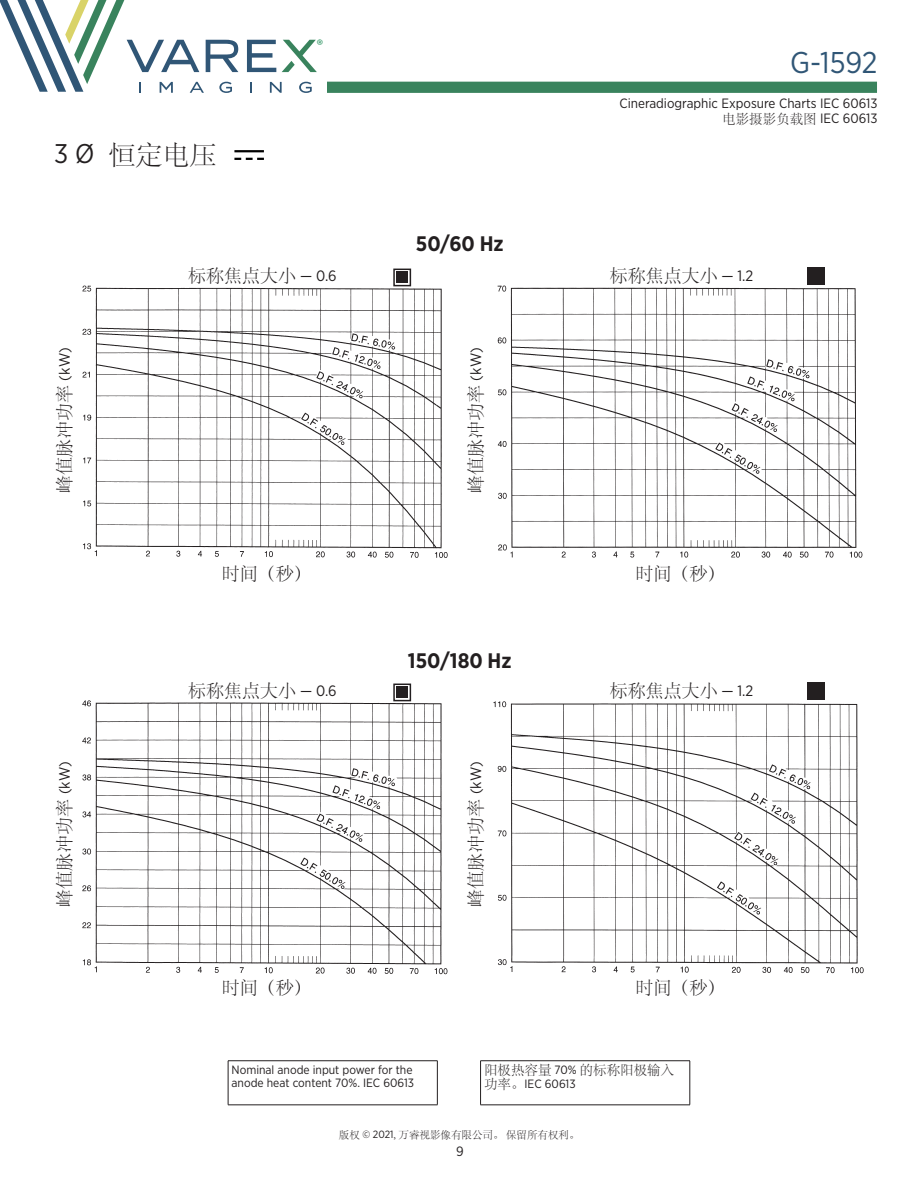
<style>
.page{position:relative;width:918px;height:1188px;background:#fff}
.page>*{position:absolute;margin:0;border:0;box-sizing:border-box;transform-origin:0 0}
.t1{font:30px "Gotham Narrow";color:#305676}
.t2{font:27px "ST Song";color:#231f20}
.t3{font:700 21px "Gotham Narrow";color:#231f20}
.t4{font:18px "ST Song";color:#231f20}
.t5{font:13.5px "Gotham Narrow";color:#231f20}
.t6{font:13.5px "ST Song";color:#231f20}
.t7{font:12.3px "Neutraface Text Book Alt";color:#0a8348}
.t8{font:12px/13.5px "Gotham Narrow";color:#231f20}
.t9{font:10.5px "ST Song";color:#231f20}
.s1{font-family:"ST Song"}
.s2{font-family:"Gotham Narrow"}
.s3{font-family:"Gotham Narrow";font-size:15px}
.s4{font-family:"Gotham Narrow";font-size:12px}
.s5{font-family:"ST Song";font-size:13.5px}
</style>
<div class="page">
<div style="left:327px;top:82px;width:550px;height:11px;background:#39835d"></div>
<svg style="left:0;top:0;width:317px;height:93px"></svg>
<img style="left:82px;top:271px;width:366px;height:287px">
<img style="left:497px;top:285px;width:366px;height:273px">
<img style="left:82px;top:687px;width:366px;height:288px">
<img style="left:493px;top:701px;width:371px;height:273px">
<div style="left:130px;top:269px;width:265px;height:17px;background:#fff"></div>
<div style="left:130px;top:684px;width:265px;height:18px;background:#fff"></div>
<div style="left:558px;top:269px;width:248px;height:17px;background:#fff"></div>
<div style="left:558px;top:684px;width:248px;height:18px;background:#fff"></div>
<hr style="left:234px;top:150px;width:30px;height:2px;background:#000">
<svg style="left:234px;top:158px;width:30px;height:2px"></svg>
<div style="left:807px;top:682px;width:18px;height:18px;background:#231f20"></div>
<div style="left:807px;top:267px;width:18px;height:18px;background:#231f20"></div>
<div style="left:394px;top:269px;width:16px;height:17px;background:#231f20"></div>
<div style="left:393px;top:269px;width:18px;height:17px;border:2px solid #231f20"></div>
<div style="left:394px;top:684px;width:16px;height:17px;background:#231f20"></div>
<div style="left:393px;top:684px;width:18px;height:17px;border:2px solid #231f20"></div>
<hr style="left:228px;top:1060px;width:210px;height:1px;background:#231f20">
<hr style="left:228px;top:1061px;width:1px;height:44px;background:#231f20">
<hr style="left:437px;top:1061px;width:1px;height:44px;background:#231f20">
<hr style="left:480px;top:1060px;width:210px;height:1px;background:#231f20">
<hr style="left:480px;top:1061px;width:1px;height:44px;background:#231f20">
<hr style="left:690px;top:1061px;width:1px;height:44px;background:#231f20">
<hr style="left:228px;top:1105px;width:210px;height:1px;background:#231f20">
<hr style="left:480px;top:1105px;width:210px;height:1px;background:#231f20">
<p class="t7" style="left:317px;top:36px;width:8px">®</p>
<h1 class="t1" style="left:790px;top:44px;width:89px">G-1592</h1>
<p class="t5" style="left:619px;top:95px;width:260px">Cineradiographic Exposure Charts IEC 60613</p>
<p class="t5" style="left:722px;top:110px;width:157px"><span class="s1">电影摄影负载图</span> IEC 60613</p>
<p class="t2" style="left:54px;top:136px;width:164px"><span class="s2">3 Ø</span> 恒定电压</p>
<p class="t3" style="left:416px;top:230px;width:89px">50/60 Hz</p>
<p class="t4" style="left:188px;top:263px;width:150px">标称焦点大小 <span class="s3">— 0.6</span></p>
<p class="t4" style="left:610px;top:263px;width:145px">标称焦点大小 <span class="s3">— 1.2</span></p>
<p class="t4" style="left:52px;top:493px;width:147px;rotate:-90deg">峰值脉冲功率 <span class="s3">(kW)</span></p>
<p class="t4" style="left:463px;top:493px;width:147px;rotate:-90deg">峰值脉冲功率 <span class="s3">(kW)</span></p>
<p class="t4" style="left:222px;top:561px;width:91px">时间（秒）</p>
<p class="t4" style="left:636px;top:561px;width:91px">时间（秒）</p>
<p class="t3" style="left:408px;top:647px;width:105px">150/180 Hz</p>
<p class="t4" style="left:188px;top:678px;width:150px">标称焦点大小 <span class="s3">— 0.6</span></p>
<p class="t4" style="left:610px;top:678px;width:145px">标称焦点大小 <span class="s3">— 1.2</span></p>
<p class="t4" style="left:52px;top:907px;width:147px;rotate:-90deg">峰值脉冲功率 <span class="s3">(kW)</span></p>
<p class="t4" style="left:463px;top:907px;width:147px;rotate:-90deg">峰值脉冲功率 <span class="s3">(kW)</span></p>
<p class="t4" style="left:222px;top:975px;width:91px">时间（秒）</p>
<p class="t4" style="left:636px;top:975px;width:91px">时间（秒）</p>
<p class="t8" style="left:232px;top:1063px;width:184px">Nominal anode input power for the anode heat content 70%. IEC 60613</p>
<p class="t6" style="left:484px;top:1061px;width:192px">阳极热容量 <span class="s4">70%</span> 的标称阳极输入</p>
<p class="t8" style="left:484px;top:1077px;width:93px"><span class="s5">功率。</span>IEC 60613</p>
<p class="t9" style="left:339px;top:1127px;width:242px">版权 <span class="s2">© 2021</span>, 万睿视影像有限公司。 保留所有权利。</p>
<p class="t5" style="left:456px;top:1142px;width:9px">9</p>
</div>
